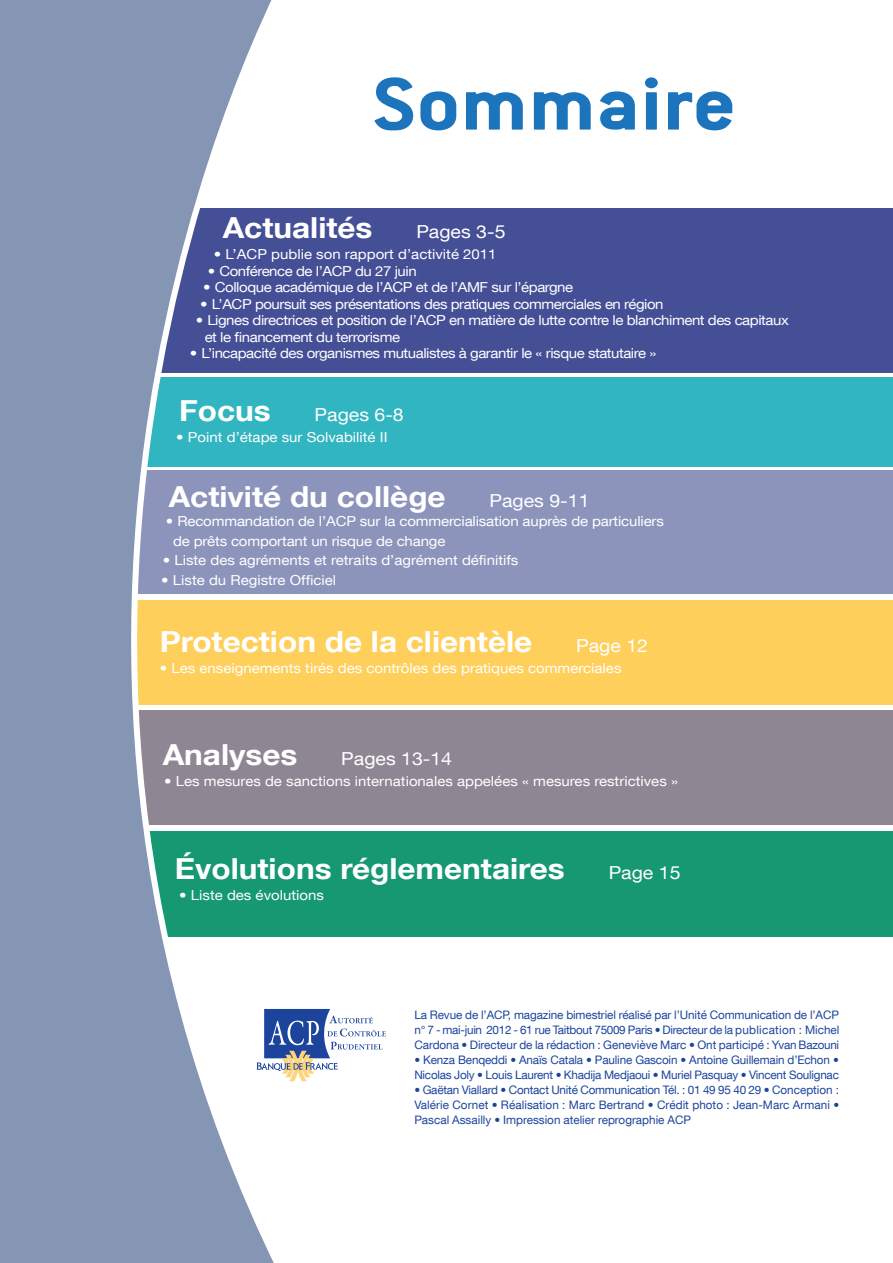
<style>
.page{position:relative;width:893px;height:1263px;background:#fff}
.page>*{position:absolute;margin:0;border:0;box-sizing:border-box;transform-origin:0 0}
.t1{font:700 81.6px "Conduit ITC";color:#1c75bc;scale:1.18 1}
.t2{font:700 28.95px "Helvetica Neue LT Com";color:#fff;scale:1.09 1}
.t3{font:18px "Helvetica Neue LT Com";color:#fff;scale:1.09 1}
.t4{font:13.8px/19.5px "Helvetica Neue LT Com";letter-spacing:-.01em;color:#fff;scale:1.09 1}
.t5{font:13.8px/16.5px "Helvetica Neue LT Com";letter-spacing:-.03em;color:#fff;scale:1.09 1}
.t6{font:11.7px/15px "Helvetica Neue LT Com";letter-spacing:-.015em;color:#1c449c;text-align:justify}
</style>
<div class="page">
<div style="left:59px;top:208px;width:834px;height:165px;background:#454f96"></div>
<div style="left:59px;top:377px;width:834px;height:89px;background:#31b5c1"></div>
<div style="left:59px;top:471px;width:834px;height:123px;background:#8d94bc"></div>
<div style="left:59px;top:711px;width:834px;height:114px;background:#8f8694"></div>
<div style="left:59px;top:831px;width:834px;height:106px;background:#169972"></div>
<div style="left:59px;top:600px;width:834px;height:104px;background:#ffcf5b"></div>
<svg style="left:0;top:0;width:308px;height:1263px;fill:#8595b4"></svg>
<svg style="left:256px;top:1009px;width:130px;height:72px"></svg>
<h1 class="t1" style="left:373px;top:56px;width:310px">Sommaire</h1>
<h2 class="t2" style="left:223px;top:209px;width:139px">Actualités</h2>
<h3 class="t3" style="left:416px;top:221px;width:83px">Pages 3-5</h3>
<p class="t4" style="left:214px;top:244px;width:261px">• L’ACP publie son rapport d’activité 2011</p>
<p class="t5" style="left:208px;top:262px;width:193px">• Conférence de l’ACP du 27 juin</p>
<p class="t5" style="left:203px;top:279px;width:341px">• Colloque académique de l’ACP et de l’AMF sur l’épargne</p>
<p class="t5" style="left:200px;top:295px;width:427px">• L’ACP poursuit ses présentations des pratiques commerciales en région</p>
<p class="t5" style="left:205px;top:312px;width:537px;text-indent:-9px">• Lignes directrices et position de l’ACP en matière de lutte contre le blanchiment des capitaux et le financement du terrorisme</p>
<p class="t5" style="left:190px;top:345px;width:430px">• L’incapacité des organismes mutualistes à garantir le « risque statutaire »</p>
<h2 class="t2" style="left:179px;top:392px;width:86px">Focus</h2>
<h3 class="t3" style="left:315px;top:404px;width:83px">Pages 6-8</h3>
<p class="t4" style="left:176px;top:427px;width:195px">• Point d’étape sur Solvabilité II</p>
<h2 class="t2" style="left:169px;top:478px;width:256px">Activité du collège</h2>
<h3 class="t3" style="left:489px;top:489px;width:93px">Pages 9-11</h3>
<p class="t4" style="left:173px;top:511px;width:452px;text-indent:-8px">• Recommandation de l’ACP sur la commercialisation auprès de particuliers de prêts comportant un risque de change</p>
<p class="t4" style="left:163px;top:550px;width:328px">• Liste des agréments et retraits d’agrément définitifs</p>
<p class="t4" style="left:161px;top:570px;width:162px">• Liste du Registre Officiel</p>
<h2 class="t2" style="left:160px;top:623px;width:343px">Protection de la clientèle</h2>
<h3 class="t3" style="left:576px;top:635px;width:67px">Page 12</h3>
<p class="t4" style="left:160px;top:658px;width:425px">• Les enseignements tirés des contrôles des pratiques commerciales</p>
<h2 class="t2" style="left:163px;top:736px;width:125px">Analyses</h2>
<h3 class="t3" style="left:341px;top:747px;width:103px">Pages 13-14</h3>
<p class="t4" style="left:164px;top:771px;width:473px">• Les mesures de sanctions internationales appelées « mesures restrictives »</p>
<h2 class="t2" style="left:175px;top:850px;width:359px">Évolutions réglementaires</h2>
<p class="t4" style="left:179px;top:885px;width:134px">• Liste des évolutions</p>
<h3 class="t3" style="left:609px;top:861px;width:67px">Page 15</h3>
<p class="t6" style="left:414px;top:1006px;width:426px">La Revue de l’ACP, magazine bimestriel réalisé par l’Unité Communication de l’ACP n° 7 - mai-juin 2012 - 61 rue Taitbout 75009 Paris • Directeur de la publication : Michel Cardona • Directeur de la rédaction : Geneviève Marc • Ont participé : Yvan Bazouni</p>
<p class="t6" style="left:414px;top:1051px;width:426px">• Kenza Benqeddi • Anaïs Catala • Pauline Gascoin • Antoine Guillemain d’Echon •<br>Nicolas Joly • Louis Laurent • Khadija Medjaoui • Muriel Pasquay • Vincent Soulignac</p>
<p class="t6" style="left:414px;top:1081px;width:426px">• Gaëtan Viallard • Contact Unité Communication Tél. : 01 49 95 40 29 • Conception :<br>Valérie Cornet • Réalisation : Marc Bertrand • Crédit photo : Jean-Marc Armani • Pascal Assailly • Impression atelier reprographie ACP</p>
</div>
